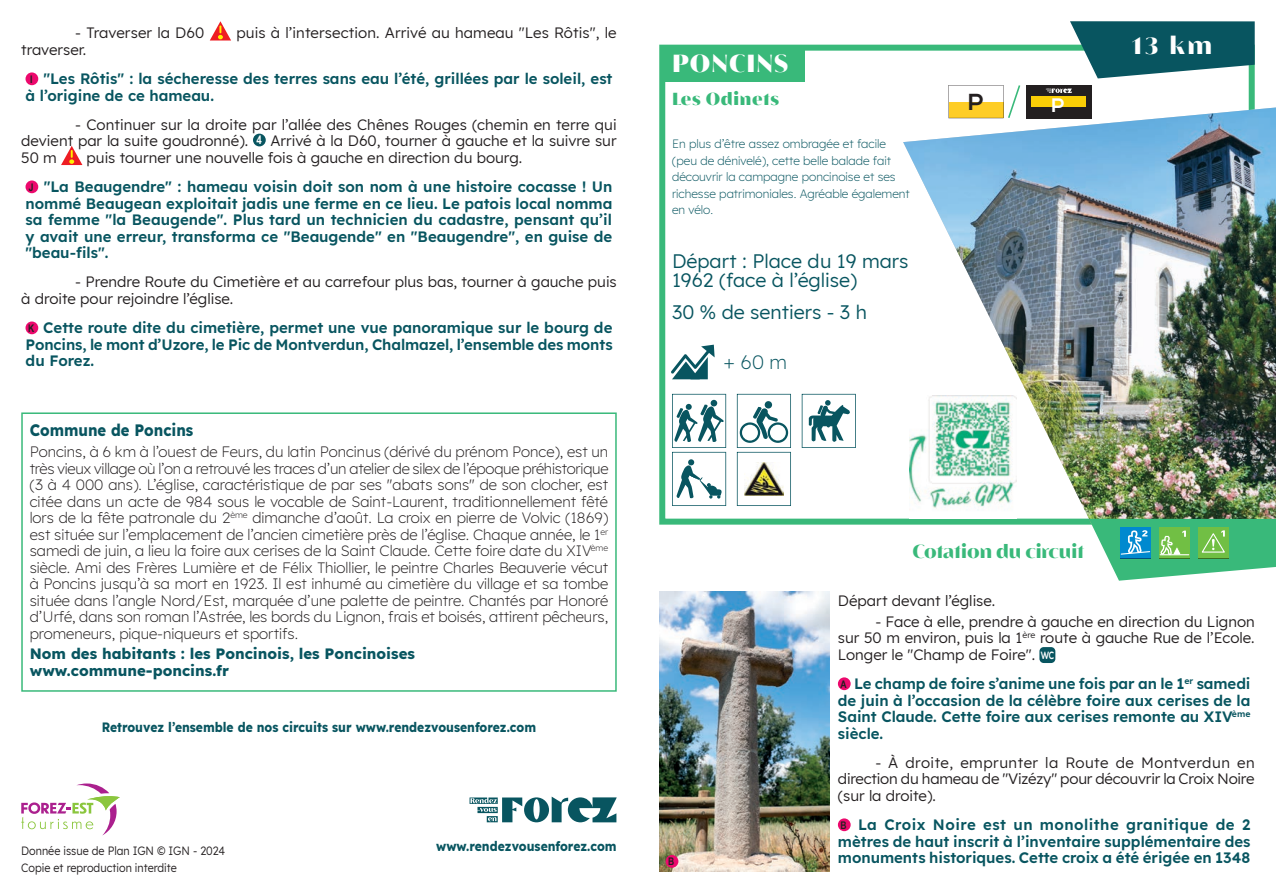
<style>
.page{position:relative;width:1276px;height:893px;background:#fff}
.page>*{position:absolute;margin:0;border:0;box-sizing:border-box;transform-origin:0 0}
.t1{font:800 25.5px "Aguila";letter-spacing:.04em;color:#fff}
.t2{font:900 25.5px "Aguila";color:#fff}
.t3{font:700 23.1px "Nexa";color:#231f20}
.t4{font:19.5px/19.5px "Lexend";color:#085560}
.t5{font:900 19.5px "Aguila";color:#39b97a}
.t6{font:300 19.5px "Lexend";color:#085560}
.t7{font:700 19.5px "Nexa";color:#fff}
.t8{font:800 18px "Aguila";letter-spacing:.035em;color:#39b97a}
.t9{font:700 16.5px "Lexend";color:#085560;scale:.9 1}
.t10{font:300 15px/16.5px "Lexend";color:#231f20;text-align:justify}
.t11{font:600 15px/16.5px "Lexend";color:#085560;text-align:justify}
.t12{font:15px/16.5px "Lexend";color:#231f20;text-align:justify}
.t13{font:700 15px/16.5px "Lexend";color:#085560}
.t14{font:700 13.5px "Lexend";color:#085560;scale:.9 1}
.t15{font:300 12px/16.5px "Lexend";color:#085560}
.t16{font:12px/16.2px "Lexend";color:#231f20;scale:.9 1}
.t17{font:700 10.5px "Arial Narrow";color:#231f20}
.s1{font-weight:400;color:#231f20}
.s2{font-family:"Arial Narrow";font-weight:700;font-size:10.5px;color:#231f20}
.s3{font-family:"Nexa";font-weight:700;font-size:10.5px;color:#fff}
</style>
<div class="page">
<svg style="left:210px;top:21px;width:21px;height:20px"></svg>
<div style="left:26px;top:72px;width:12px;height:13px;background:#ec096d;border-radius:50%"></div>
<div style="left:253px;top:134px;width:13px;height:12px;background:#085560;border-radius:50%"></div>
<svg style="left:61px;top:146px;width:21px;height:19px"></svg>
<div style="left:26px;top:180px;width:12px;height:13px;background:#ec096d;border-radius:50%"></div>
<div style="left:26px;top:321px;width:12px;height:13px;background:#ec096d;border-radius:50%"></div>
<div style="left:1039px;top:647px;width:16px;height:16px;background:#085560;border-radius:4px"></div>
<div style="left:838px;top:677px;width:12px;height:13px;background:#ec096d;border-radius:50%"></div>
<div style="left:838px;top:818px;width:12px;height:13px;background:#ec096d;border-radius:50%"></div>
<svg style="left:21px;top:412px;width:596px;height:280px"></svg>
<svg style="left:659px;top:45px;width:595px;height:480px"></svg>
<svg style="left:671px;top:345px;width:43px;height:34px"></svg>
<svg style="left:801px;top:394px;width:55px;height:54px"></svg>
<svg style="left:672px;top:394px;width:54px;height:112px"></svg>
<svg style="left:737px;top:394px;width:54px;height:112px"></svg>
<svg style="left:1070px;top:21px;width:184px;height:57px;background:#31727a"></svg>
<img style="left:903px;top:107px;width:373px;height:418px">
<svg style="left:1089px;top:519px;width:187px;height:62px"></svg>
<div style="left:1026px;top:85px;width:65px;height:33px;background:#231f20"></div>
<div style="left:1031px;top:96px;width:55px;height:11px;background:#face06"></div>
<svg style="left:1046px;top:88px;width:25px;height:5px"></svg>
<svg style="left:948px;top:85px;width:72px;height:33px"></svg>
<img style="left:909px;top:395px;width:107px;height:123px">
<svg style="left:469px;top:797px;width:148px;height:25px"></svg>
<svg style="left:21px;top:783px;width:99px;height:52px"></svg>
<img style="left:659px;top:591px;width:170px;height:281px">
<div style="left:665px;top:855px;width:13px;height:13px;background:#ec096d;border-radius:50%"></div>
<p class="t12" style="left:75px;top:24px;width:131px">- Traverser la D60</p>
<p class="t12" style="left:236px;top:24px;width:382px">puis à l’intersection. Arrivé au hameau "Les Rôtis", le</p>
<p class="t11" style="left:30px;top:34px;width:584px;line-height:29.2px;text-indent:-9px"><span class="s1">traverser.<br></span><span class="s2">I</span> "Les Rôtis" : la sécheresse des terres sans eau l’été, grillées par le soleil, est</p>
<p class="t11" style="left:26px;top:86px;width:190px">à l’origine de ce hameau.</p>
<p class="t12" style="left:21px;top:115px;width:597px;text-indent:54px">- Continuer sur la droite par l’allée des Chênes Rouges (chemin en terre qui devient par la suite goudronné). <sup>4</sup> Arrivé à la D60, tourner à gauche et la suivre sur 50 m</p>
<p class="t11" style="left:29px;top:142px;width:585px;line-height:29.2px;text-indent:58px"><span class="s1">puis tourner une nouvelle fois à gauche en direction du bourg.<br></span><span class="s2">J</span> "La Beaugendre" : hameau voisin doit son nom à une histoire cocasse ! Un</p>
<p class="t11" style="left:26px;top:194px;width:588px">nommé Beaugean exploitait jadis une ferme en ce lieu. Le patois local nomma sa femme "la Beaugende". Plus tard un technicien du cadastre, pensant qu’il y avait une erreur, transforma ce "Beaugende" en "Beaugendre", en guise de "beau-fils".</p>
<p class="t12" style="left:21px;top:273px;width:597px;text-indent:54px">- Prendre Route du Cimetière et au carrefour plus bas, tourner à gauche puis à droite pour rejoindre l’église.</p>
<p class="t11" style="left:26px;top:319px;width:589px"><span class="s2">K</span> Cette route dite du cimetière, permet une vue panoramique sur le bourg de Poncins, le mont d’Uzore, le Pic de Montverdun, Chalmazel, l’ensemble des monts du Forez.</p>
<p class="t9" style="left:30px;top:417px;width:183px">Commune de Poncins</p>
<p class="t10" style="left:30px;top:443px;width:580px">Poncins, à 6 km à l’ouest de Feurs, du latin Poncinus (dérivé du prénom Ponce), est un très vieux village où l’on a retrouvé les traces d’un atelier de silex de l’époque préhistorique (3 à 4 000 ans). L’église, caractéristique de par ses "abats sons" de son clocher, est citée dans un acte de 984 sous le vocable de Saint-Laurent, traditionnellement fêté lors de la fête patronale du 2<sup>ème</sup> dimanche d’août. La croix en pierre de Volvic (1869) est située sur l’emplacement de l’ancien cimetière près de l’église. Chaque année, le 1<sup>er </sup>samedi de juin, a lieu la foire aux cerises de la Saint Claude. Cette foire date du XIV<sup>ème </sup>siècle. Ami des Frères Lumière et de Félix Thiollier, le peintre Charles Beauverie vécut à Poncins jusqu’à sa mort en 1923. Il est inhumé au cimetière du village et sa tombe située dans l’angle Nord/Est, marquée d’une palette de peintre. Chantés par Honoré d’Urfé, dans son roman l’Astrée, les bords du Lignon, frais et boisés, attirent pêcheurs, promeneurs, pique-niqueurs et sportifs.</p>
<p class="t13" style="left:30px;top:645px;width:387px">Nom des habitants : les Poncinois, les Poncinoises www.commune-poncins.fr</p>
<p class="t14" style="left:102px;top:716px;width:484px">Retrouvez l’ensemble de nos circuits sur www.rendezvousenforez.com</p>
<p class="t16" style="left:21px;top:842px;width:228px">Donnée issue de Plan IGN © IGN - 2024<br>Copie et reproduction interdite</p>
<p class="t14" style="left:436px;top:835px;width:202px">www.rendezvousenforez.com</p>
<h1 class="t1" style="left:672px;top:47px;width:118px">PONCINS</h1>
<p class="t8" style="left:672px;top:88px;width:109px">Les Odinets</p>
<p class="t15" style="left:672px;top:135px;width:239px">En plus d’être assez ombragée et facile (peu de dénivelé), cette belle balade fait découvrir la campagne poncinoise et ses richesse patrimoniales. Agréable également en vélo.</p>
<h3 class="t4" style="left:672px;top:250px;width:238px">Départ : Place du 19 mars<br>1962 (face à l’église)</h3>
<h3 class="t4" style="left:672px;top:301px;width:196px">30 % de sentiers - 3 h</h3>
<h3 class="t6" style="left:723px;top:348px;width:65px">+ 60 m</h3>
<h2 class="t3" style="left:968px;top:89px;width:17px">P</h2>
<h3 class="t7" style="left:1051px;top:94px;width:15px">P</h3>
<h1 class="t2" style="left:1132px;top:30px;width:81px">13 km</h1>
<h3 class="t5" style="left:912px;top:539px;width:173px">Cotation du circuit</h3>
<p class="t17" style="left:668px;top:853px;width:8px">B</p>
<p class="t12" style="left:838px;top:592px;width:159px">Départ devant l’église.</p>
<p class="t12" style="left:838px;top:612px;width:418px;text-indent:37px">- Face à elle, prendre à gauche en direction du Lignon sur 50 m environ, puis la 1<sup>ère</sup> route à gauche Rue de l’Ecole.<br>Longer le "Champ de Foire". <span class="s3">WC</span></p>
<p class="t11" style="left:838px;top:674px;width:414px"><span class="s2">A</span> Le champ de foire s’anime une fois par an le 1<sup>er</sup> samedi de juin à l’occasion de la célèbre foire aux cerises de la Saint Claude. Cette foire aux cerises remonte au XIV<sup>ème </sup>siècle.</p>
<p class="t12" style="left:838px;top:753px;width:418px;text-indent:37px">- À droite, emprunter la Route de Montverdun en direction du hameau de "Vizézy" pour découvrir la Croix Noire (sur la droite).</p>
<p class="t11" style="left:838px;top:815px;width:414px"><span class="s2">B</span> La Croix Noire est un monolithe granitique de 2 mètres de haut inscrit à l’inventaire supplémentaire des monuments historiques. Cette croix a été érigée en 1348</p>
</div>
